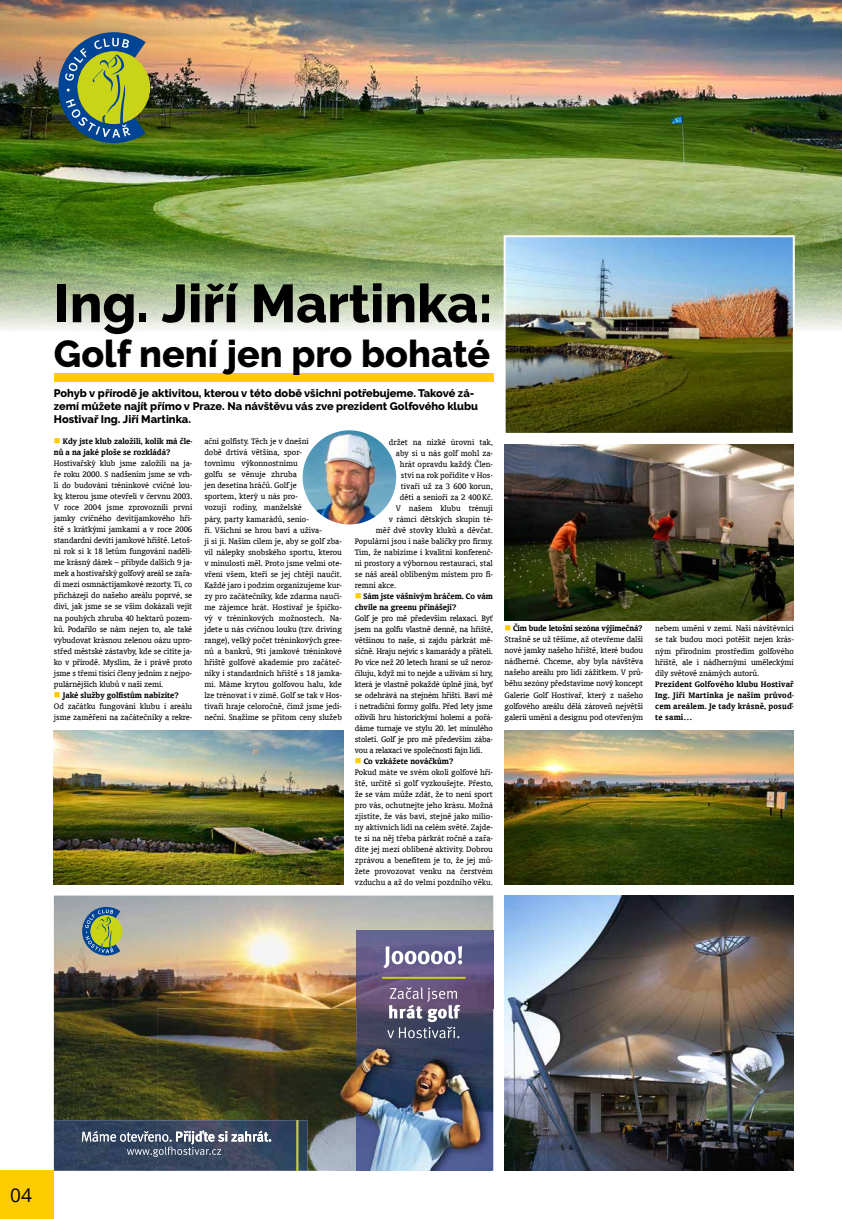
<style>
.page{position:relative;width:842px;height:1219px;background:#fff}
.page>*{position:absolute;margin:0;border:0;box-sizing:border-box;transform-origin:0 0}
.t1{font:800 53.3px "Raleway";color:#000}
.t2{font:800 37.5px "Raleway";color:#000}
.t3{font:19px "Open Sans";color:#000}
.t4{font:800 11px/13.2px "Raleway";color:#000}
.t5{font:9px/11px "Oranda AT";color:#000;text-align:justify}
.t6{font:700 9px/11px "Oranda AT";color:#000}
.s1{color:#fecc00}
.s2{font-weight:700}
</style>
<div class="page">
<img style="left:505px;top:730px;width:289px;height:155px">
<img style="left:0;top:0;width:842px;height:235px">
<div style="left:0;top:1171px;width:54px;height:48px;background:#fecc00"></div>
<img style="left:54px;top:896px;width:439px;height:224px">
<img style="left:54px;top:1120px;width:103px;height:51px">
<img style="left:356px;top:931px;width:137px;height:77px">
<svg style="left:383px;top:946px;width:79px;height:22px"></svg>
<svg style="left:382px;top:977px;width:84px;height:1px"></svg>
<img style="left:157px;top:1008px;width:336px;height:163px">
<img style="left:297px;top:1120px;width:1px;height:51px">
<img style="left:337px;top:1042px;width:155px;height:129px">
<svg style="left:387px;top:987px;width:73px;height:51px"></svg>
<div style="left:91px;top:915px;width:31px;height:32px;background:#c9d317;border-radius:50%"></div>
<svg style="left:82px;top:901px;width:38px;height:56px"></svg>
<svg style="left:82px;top:1130px;width:189px;height:27px"></svg>
<svg style="left:0;top:235px;width:842px;height:147px"></svg>
<img style="left:54px;top:730px;width:289px;height:155px">
<div style="left:54px;top:373px;width:439px;height:8px;background:#fecc00"></div>
<img style="left:507px;top:238px;width:285px;height:194px">
<div style="left:504px;top:235px;width:291px;height:200px;border:2px solid #fff"></div>
<img style="left:505px;top:896px;width:289px;height:275px">
<svg style="left:58px;top:28px;width:88px;height:119px"></svg>
<img style="left:505px;top:444px;width:289px;height:176px">
<img style="left:303px;top:430px;width:93px;height:94px;border-radius:47px">
<h1 class="t1" style="left:54px;top:273px;width:440px">Ing. Jiří Martinka:</h1>
<h2 class="t2" style="left:54px;top:333px;width:438px">Golf není jen pro bohaté</h2>
<p class="t4" style="left:54px;top:387px;width:426px">Pohyb v přírodě je aktivitou, kterou v této době všichni potřebujeme. Takové zá&shy;zemí můžete najít přímo v Praze. Na návštěvu vás zve prezident Golfového klubu<br>Hostivař Ing. Jiří Martinka.</p>
<p class="t6" style="left:54px;top:436px;width:140px"><span class="s1">■</span> Kdy jste klub založili, kolik má čle&shy;nů a na jaké ploše se rozkládá?</p>
<p class="t5" style="left:54px;top:458px;width:140px">Hostivařský klub jsme založili na ja&shy;ře roku 2000. S nadšením jsme se vrh&shy;li do budování tréninkové cvičné lou&shy;ky, kterou jsme otevřeli v červnu 2003.<br>V roce 2004 jsme zprovoznili první jamky cvičného devítijamkového hři&shy;ště s krátkými jamkami a v roce 2006 standardní devíti jamkové hřiště. Letoš&shy;ní rok si k 18 letům fungování nadělí&shy;me krásný dárek – přibyde dalších 9 ja&shy;mek a hostivařský golfový areál se zařa&shy;dí mezi osmnáctijamkové rezorty. Ti, co přicházejí do našeho areálu poprvé, se diví, jak jsme se se vším dokázali vejít na pouhých zhruba 40 hektarů pozem&shy;ků. Podařilo se nám nejen to, ale také vybudovat krásnou zelenou oázu upro&shy;střed městské zástavby, kde se cítíte ja&shy;ko v přírodě. Myslím, že i právě proto jsme s třemi tisíci členy jedním z nejpo&shy;pulárnějších klubů v naší zemi.</p>
<p class="t5" style="left:54px;top:689px;width:140px;text-align:left"><span class="s1">■</span> <span class="s2">Jaké služby golfistům nabízíte?<br></span>Od začátku fungování klubu i areálu jsme zaměřeni na začátečníky a rekre-</p>
<p class="t5" style="left:204px;top:436px;width:139px;text-align:left">ační golfisty. Těch je v dnešní<br>době drtivá většina, spor-<br>tovnímu výkonnostnímu<br>golfu se věnuje zhruba<br>jen desetina hráčů. Golf je<br>sportem, který u nás pro-<br>vozují rodiny, manželské<br>páry, party kamarádů, senio-<br>ři. Všichni se hrou baví a užíva-<br>jí si ji. Naším cílem je, aby se golf zba&shy;vil nálepky snobského sportu, kterou v minulosti měl. Proto jsme velmi ote&shy;vřeni všem, kteří se jej chtějí naučit.<br>Každé jaro i podzim organizujeme kur&shy;zy pro začátečníky, kde zdarma naučí&shy;me zájemce hrát. Hostivař je špičko&shy;vý v tréninkových možnostech. Na&shy;jdete u nás cvičnou louku (tzv. driving range), velký počet tréninkových gree&shy;nů a bankrů, 9ti jamkové tréninkové hřiště golfové akademie pro začáteč&shy;níky i standardních hřiště s 18 jamka&shy;mi. Máme krytou golfovou halu, kde lze trénovat i v zimě. Golf se tak v Hos&shy;tivaři hraje celoročně, čímž jsme jedi&shy;neční. Snažíme se přitom ceny služeb</p>
<p class="t5" style="left:389px;top:436px;width:106px">držet na nízké úrovni tak,</p>
<p class="t5" style="left:396px;top:447px;width:98px">aby si u nás golf mohl za-</p>
<p class="t5" style="left:400px;top:458px;width:94px">hrát opravdu každý. Člen-</p>
<p class="t5" style="left:401px;top:469px;width:93px">ství na rok pořídíte v Hos-</p>
<p class="t5" style="left:401px;top:480px;width:93px">tivaři už za 3 600 korun,</p>
<p class="t5" style="left:400px;top:491px;width:95px">děti a senioři za 2 400Kč.</p>
<p class="t5" style="left:396px;top:502px;width:98px">V našem klubu trénují</p>
<p class="t5" style="left:389px;top:513px;width:106px">v rámci dětských skupin té-</p>
<p class="t5" style="left:376px;top:524px;width:119px">měř dvě stovky kluků a děvčat.</p>
<p class="t5" style="left:355px;top:535px;width:140px">Populární jsou i naše balíčky pro firmy.</p>
<p class="t5" style="left:355px;top:546px;width:140px">Tím, že nabízíme i kvalitní konferenč-</p>
<p class="t5" style="left:355px;top:557px;width:140px">ní prostory a výbornou restauraci, stal</p>
<p class="t5" style="left:355px;top:568px;width:140px">se náš areál oblíbeným místem pro fi-</p>
<p class="t5" style="left:355px;top:579px;width:43px">remní akce.</p>
<p class="t6" style="left:355px;top:590px;width:140px"><span class="s1">■</span> Sám jste vášnivým hráčem. Co vám chvíle na greenu přinášejí?</p>
<p class="t5" style="left:355px;top:612px;width:140px">Golf je pro mě především relaxací. Byť jsem na golfu vlastně denně, na hřiště, většinou to naše, si zajdu párkrát mě&shy;síčně. Hraju nejvíc s kamarády a přáteli.<br>Po více než 20 letech hraní se už neroz&shy;čiluju, když mi to nejde a užívám si hry, která je vlastně pokaždé úplně jiná, byť se odehrává na stejném hřišti. Baví mě i netradiční formy golfu. Před lety jsme oživili hru historickými holemi a pořá&shy;dáme turnaje ve stylu 20. let minulého století. Golf je pro mě především zába&shy;vou a relaxací ve společnosti fajn lidí.</p>
<p class="t5" style="left:355px;top:755px;width:140px;text-align:left"><span class="s1">■</span> <span class="s2">Co vzkážete nováčkům?<br></span>Pokud máte ve svém okolí golfové hři&shy;ště, určitě si golf vyzkoušejte. Přesto, že se vám může zdát, že to není sport pro vás, ochutnejte jeho krásu. Možná zjistíte, že vás baví, stejně jako milio&shy;ny aktivních lidí na celém světě. Zajde&shy;te si na něj třeba párkrát ročně a zařa&shy;díte jej mezi oblíbené aktivity. Dobrou zprávou a benefitem je to, že jej mů&shy;žete provozovat venku na čerstvém vzduchu a až do velmi pozdního věku.</p>
<p class="t5" style="left:505px;top:623px;width:140px"><span class="s1">■</span> <span class="s2">Čím bude letošní sezóna výjimečná?<br></span>Strašně se už těšíme, až otevřeme další nové jamky našeho hřiště, které budou nádherné. Chceme, aby byla návštěva našeho areálu pro lidi zážitkem. V prů&shy;běhu sezóny představíme nový koncept Galerie Golf Hostivař, který z našeho golfového areálu dělá zároveň největší galerii umění a designu pod otevřeným</p>
<p class="t5" style="left:655px;top:623px;width:140px">nebem umění v zemi. Naši návštěvníci se tak budou moci potěšit nejen krás&shy;ným přírodním prostředím golfového hřiště, ale i nádhernými uměleckými díly světově známých autorů.</p>
<p class="t6" style="left:655px;top:678px;width:140px;text-align:justify">Prezident Golfového klubu Hostivař Ing. Jiří Martinka je naším průvod&shy;cem areálem. Je tady krásně, posuď&shy;te sami…</p>
<h3 class="t3" style="left:10px;top:1182px;width:23px">04</h3>
</div>
